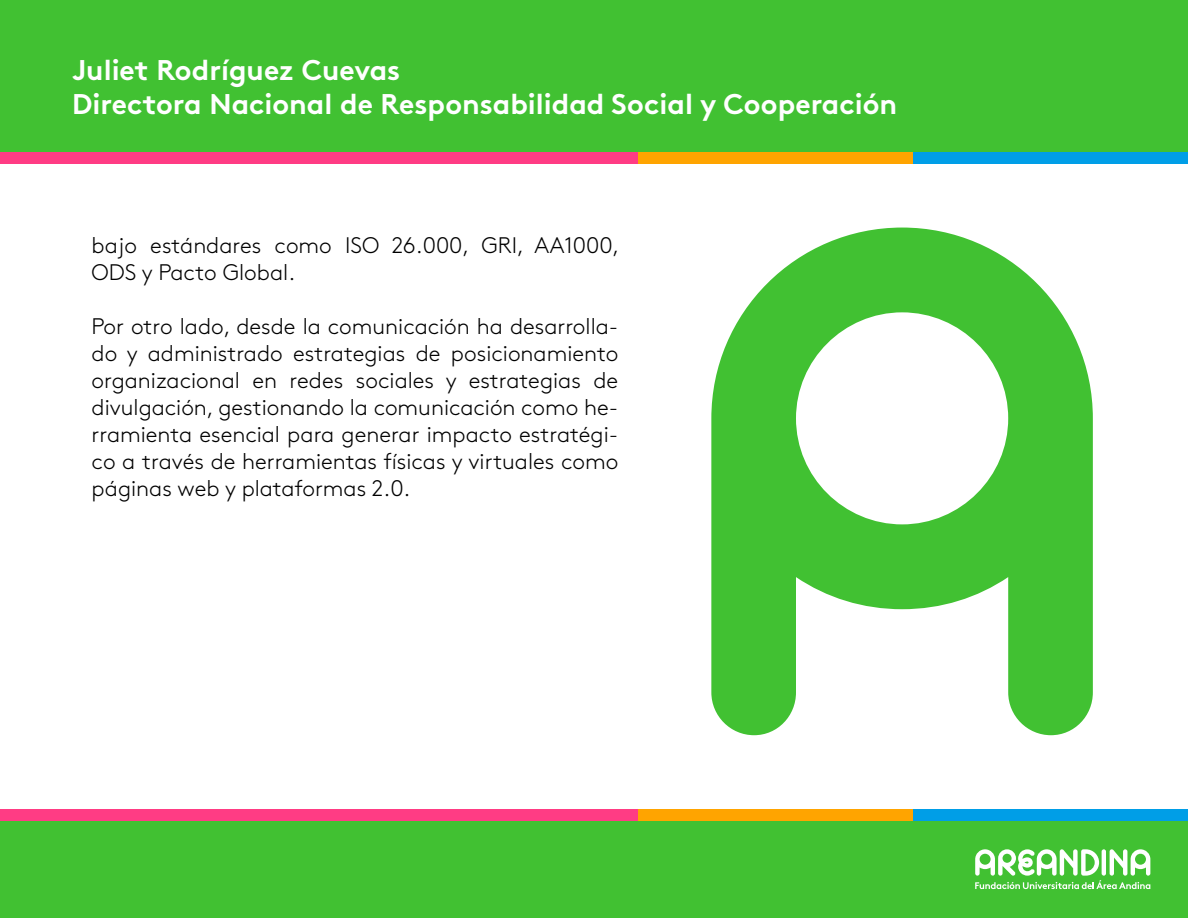
<style>
.page{position:relative;width:1188px;height:918px;background:#fff}
.page>*{position:absolute;margin:0;border:0;box-sizing:border-box;transform-origin:0 0}
.t1{font:711.9px "Areandina Voz";color:#41c132}
.t2{font:700 28.5px/34.2px "Brown Std";color:#fff}
.t3{font:300 22.5px/27px "Brown Std";color:#000}
</style>
<div class="page">
<div style="left:0;top:820px;width:1188px;height:98px;background:#41c132"></div>
<svg style="left:975px;top:849px;width:175px;height:40px"></svg>
<div style="left:0;top:0;width:1188px;height:159px;background:#41c132"></div>
<div style="left:0;top:809px;width:638px;height:11px;background:#ff3c84"></div>
<div style="left:913px;top:809px;width:275px;height:11px;background:#009ee7"></div>
<div style="left:638px;top:809px;width:275px;height:11px;background:#ffa400"></div>
<div style="left:0;top:152px;width:638px;height:12px;background:#ff3c84"></div>
<div style="left:913px;top:152px;width:275px;height:12px;background:#009ee7"></div>
<div style="left:638px;top:152px;width:275px;height:12px;background:#ffa400"></div>
<p class="t2" style="left:72px;top:53px;width:827px">Juliet Rodríguez Cuevas<br>Directora Nacional de Responsabilidad Social y Cooperación</p>
<p class="t3" style="left:92px;top:232px;width:529px">bajo estándares como ISO 26.000, GRI, AA1000,<br>ODS y Pacto Global.</p>
<p class="t3" style="left:92px;top:313px;width:528px;text-align:justify">Por otro lado, desde la comunicación ha desarrolla&shy;do y administrado estrategias de posicionamiento organizacional en redes sociales y estrategias de divulgación, gestionando la comunicación como he&shy;rramienta esencial para generar impacto estratégi&shy;co a través de herramientas físicas y virtuales como páginas web y plataformas 2.0.</p>
<h1 class="t1" style="left:683px;top:104px;width:440px">A</h1>
</div>
